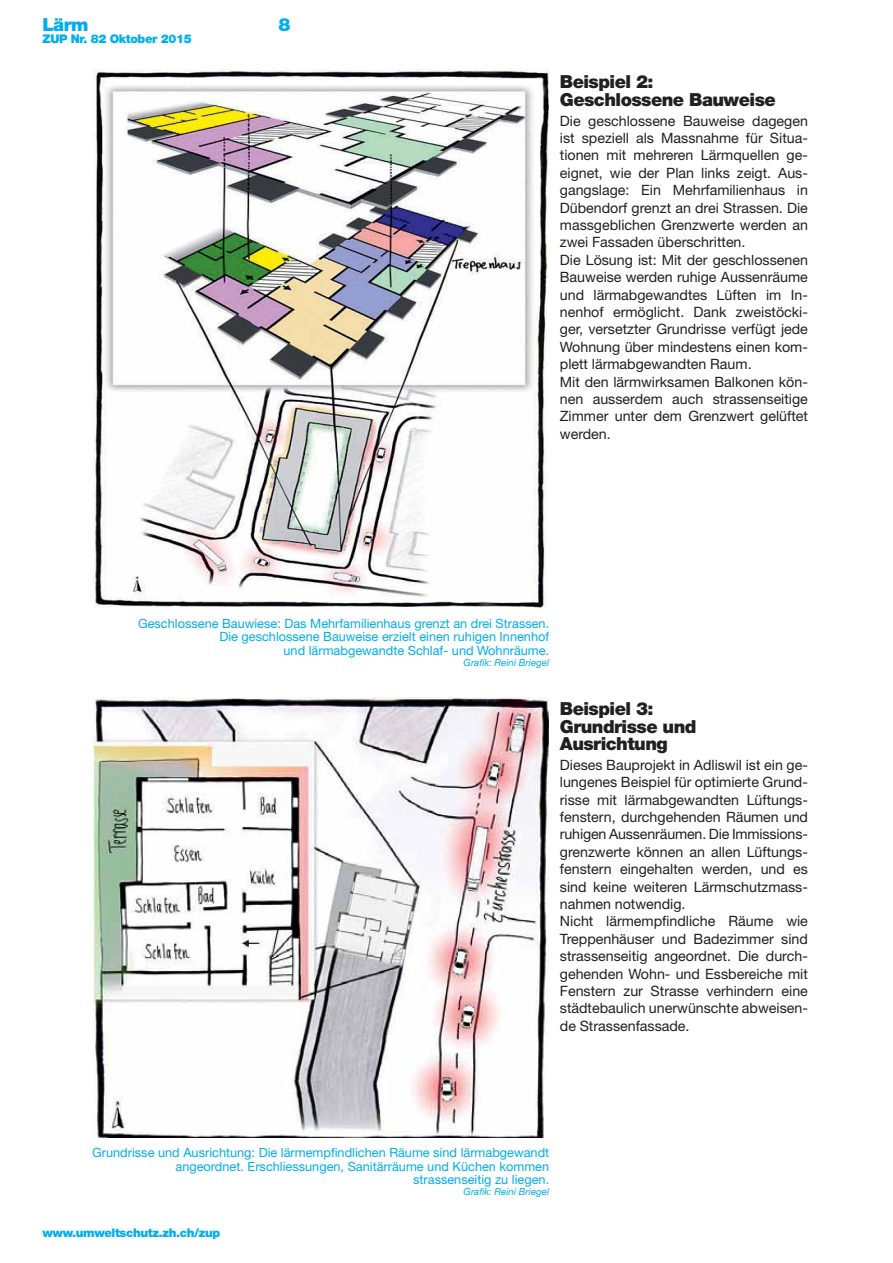
<style>
.page{position:relative;width:893px;height:1263px;background:#fff}
.page>*{position:absolute;margin:0;border:0;box-sizing:border-box;transform-origin:0 0}
.t1{font:900 18px/17.2px "Helvetica Neue LT Std";letter-spacing:-.03em;color:#231f20}
.t2{font:900 18px "Helvetica Neue LT Std";color:#00aeef}
.t3{font:14.25px/17.4px "Helvetica Neue LT Std";color:#231f20}
.t4{font:12.75px/13.5px "Helvetica Neue LT Std";color:#00aeef;text-align:right}
.t5{font:900 12px "Helvetica Neue LT Std";letter-spacing:-.03em;color:#00aeef}
.t6{font:italic 9.75px "Helvetica Neue LT Std";color:#00aeef}
</style>
<div class="page">
<img style="left:93px;top:70px;width:456px;height:538px">
<img style="left:93px;top:698px;width:456px;height:439px">
<p class="t2" style="left:43px;top:18px;width:48px">Lärm</p>
<p class="t2" style="left:279px;top:18px;width:14px">8</p>
<p class="t5" style="left:43px;top:35px;width:151px">ZUP Nr. 82 Oktober 2015</p>
<p class="t1" style="left:560px;top:75px;width:217px">Beispiel 2:<br>Geschlossene Bauweise</p>
<p class="t3" style="left:560px;top:114px;width:250px">Die geschlossene Bauweise dagegen ist speziell als Massnahme für Situa&shy;tionen mit mehreren Lärmquellen ge&shy;eignet, wie der Plan links zeigt. Aus&shy;gangslage: Ein Mehrfamilienhaus in Dübendorf grenzt an drei Strassen. Die massgeblichen Grenzwerte werden an zwei Fassaden überschritten.<br>Die Lösung ist: Mit der geschlossenen Bauweise werden ruhige Aussenräume und lärmabgewandtes Lüften im In&shy;nenhof ermöglicht. Dank zweistöcki&shy;ger, versetzter Grundrisse verfügt jede Wohnung über mindestens einen kom&shy;plett lärmabgewandten Raum.<br>Mit den lärmwirksamen Balkonen kön&shy;nen ausserdem auch strassenseitige Zimmer unter dem Grenzwert gelüftet werden.</p>
<p class="t4" style="left:138px;top:618px;width:413px">Geschlossene Bauwiese: Das Mehrfamilienhaus grenzt an drei Strassen.<br>Die geschlossene Bauweise erzielt einen ruhigen Innenhof<br>und lärmabgewandte Schlaf- und Wohnräume.</p>
<p class="t6" style="left:464px;top:657px;width:87px">Grafik: Reini Briegel</p>
<p class="t1" style="left:560px;top:702px;width:138px">Beispiel 3:<br>Grundrisse und<br>Ausrichtung</p>
<p class="t3" style="left:560px;top:758px;width:250px">Dieses Bauprojekt in Adliswil ist ein ge&shy;lungenes Beispiel für optimierte Grund&shy;risse mit lärmabgewandten Lüftungs&shy;fenstern, durchgehenden Räumen und ruhigen Aussenräumen. Die Immissions&shy;grenzwerte können an allen Lüftungs&shy;fenstern eingehalten werden, und es sind keine weiteren Lärmschutzmass&shy;nahmen notwendig.<br>Nicht lärmempfindliche Räume wie Treppenhäuser und Badezimmer sind strassenseitig angeordnet. Die durch&shy;gehenden Wohn- und Essbereiche mit Fenstern zur Strasse verhindern eine städtebaulich unerwünschte abweisen&shy;de Strassenfassade.</p>
<p class="t4" style="left:92px;top:1147px;width:458px">Grundrisse und Ausrichtung: Die lärmempfindlichen Räume sind lärmabgewandt angeordnet. Erschliessungen, Sanitärräume und Küchen kommen<br>strassenseitig zu liegen.</p>
<p class="t6" style="left:464px;top:1186px;width:87px">Grafik: Reini Briegel</p>
<p class="t5" style="left:43px;top:1228px;width:179px">www.umweltschutz.zh.ch/zup</p>
</div>
